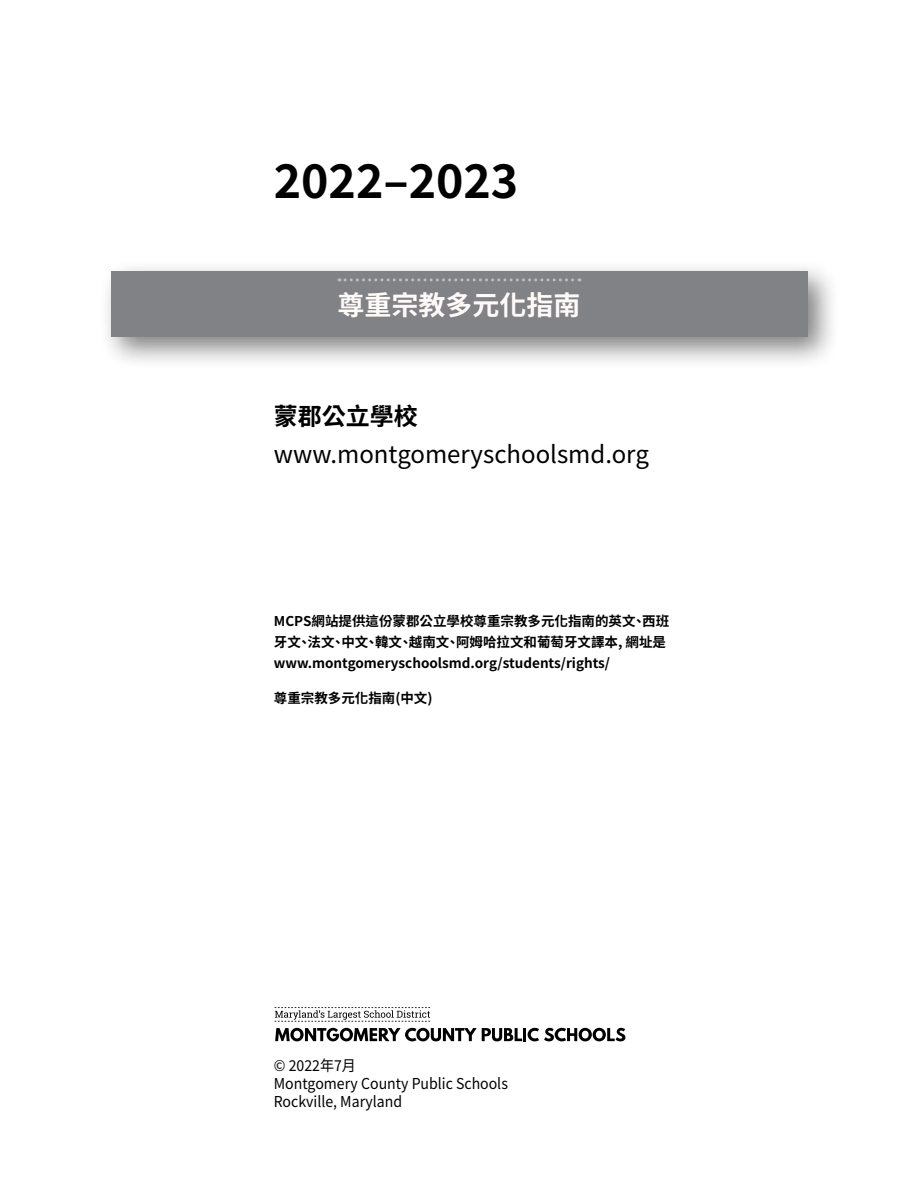
<style>
.page{position:relative;width:918px;height:1188px;background:#fff}
.page>*{position:absolute;margin:0;border:0;box-sizing:border-box;transform-origin:0 0}
.t1{font:700 46.5px "Source Han Sans TW";color:#000}
.t2{font:700 27px "Source Han Sans TW";color:#fff9f8}
.t3{font:24px "Source Han Sans TW";color:#000}
.t4{font:700 24px "Source Han Sans TW";color:#000}
.t5{font:15px/18px "Source Han Sans TW";color:#000;scale:.94 1}
.t6{font:700 13.5px/21px "Source Han Sans TW";color:#000}
</style>
<div class="page">
<svg style="left:275px;top:1028px;width:350px;height:13px"></svg>
<svg style="left:275px;top:1007px;width:155px;height:15px"></svg>
<div style="left:98px;top:260px;width:743px;height:110px;background:#000;opacity:.5"></div>
<div style="left:111px;top:272px;width:696px;height:65px;background:#808285"></div>
<svg style="left:339px;top:278px;width:241px;height:3px"></svg>
<h1 class="t1" style="left:274px;top:154px;width:246px">2022–2023</h1>
<h2 class="t2" style="left:338px;top:290px;width:244px">尊重宗教多元化指南</h2>
<h3 class="t4" style="left:274px;top:403px;width:145px">蒙郡公立學校</h3>
<h3 class="t3" style="left:274px;top:440px;width:377px">www.montgomeryschoolsmd.org</h3>
<p class="t6" style="left:274px;top:611px;width:397px">MCPS網站提供這份蒙郡公立學校尊重宗教多元化指南的英文、西班牙文、法文、中文、韓文、越南文、阿姆哈拉文和葡萄牙文譯本, 網址是www.montgomeryschoolsmd.org/students/rights/</p>
<p class="t6" style="left:274px;top:688px;width:160px">尊重宗教多元化指南(中文)</p>
<p class="t5" style="left:274px;top:1057px;width:251px">© 2022年7月<br>Montgomery County Public Schools<br>Rockville, Maryland</p>
</div>
